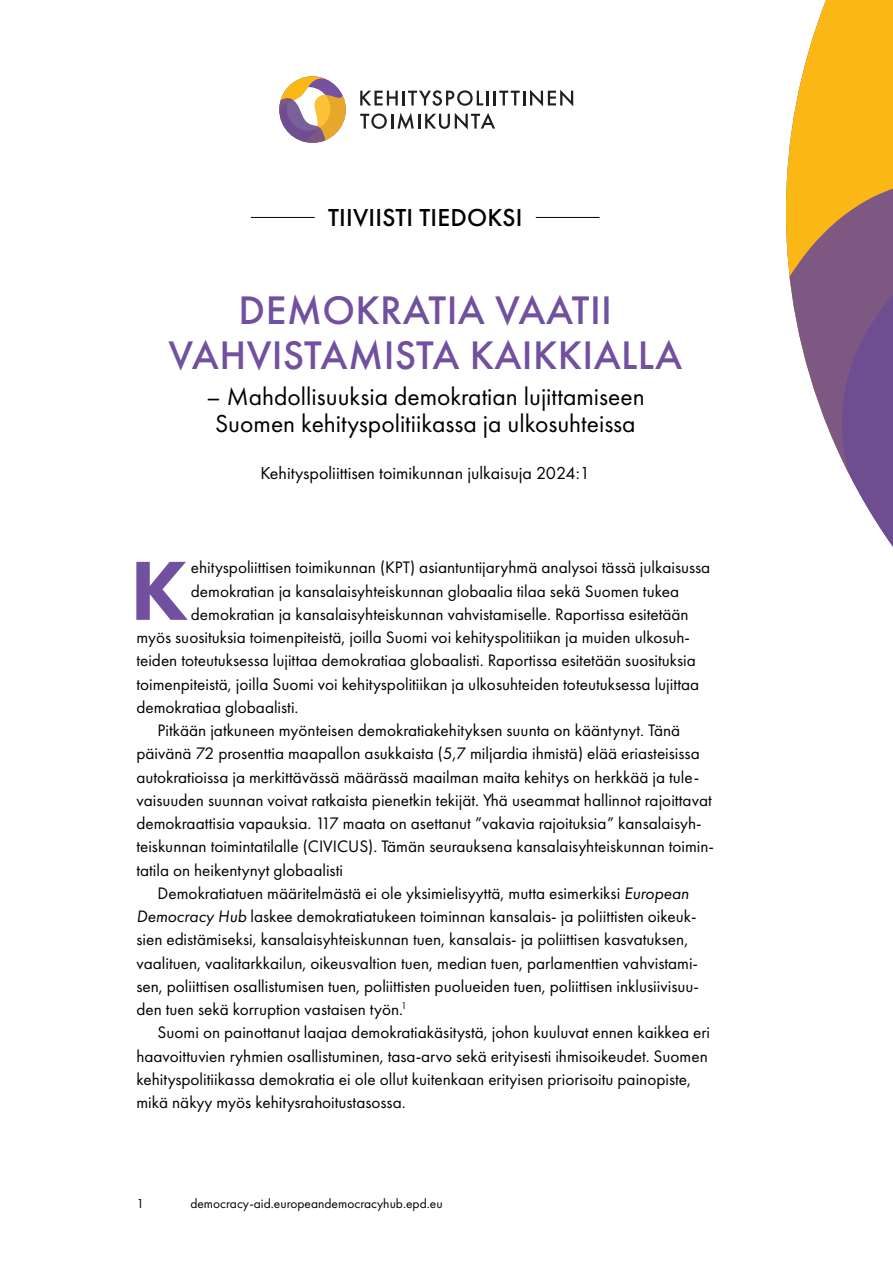
<style>
.page{position:relative;width:893px;height:1263px;background:#fff}
.page>*{position:absolute;margin:0;border:0;box-sizing:border-box;transform-origin:0 0}
.Leipis_Anfangi_P{font:800 87px "Futura PT";color:#71509f}
.Otsikko_H1{font:500 41.4px/45.5px "Futura PT";letter-spacing:.01em;color:#71509f;text-align:center}
.Pääotsikon_alaotsikon_lisä_H1{font:25.5px/27px "Futura PT";color:#000;text-align:center}
.Otsikko_H1-2{font:500 25.5px "Futura PT";letter-spacing:.01em;color:#000}
.Pääotsikon_alaotsikon_lisä_H1-2{font:18px "Futura PT";color:#000}
.Leipis_sisennetty_P{font:17.25px/23.2px "Futura PT";color:#000}
.Leipis_Anfangi_P-2{font:17.25px "Futura PT";color:#000}
.Alaviitteet{font:13.5px "Futura PT";color:#000}
.s1{font-style:italic}
</style>
<div class="page">
<svg style="left:279px;top:76px;width:67px;height:67px"></svg>
<svg style="left:360px;top:91px;width:38px;height:14px"></svg>
<hr style="left:402px;top:91px;width:3px;height:14px;background:#231f20">
<svg style="left:408px;top:90px;width:165px;height:16px"></svg>
<svg style="left:360px;top:113px;width:135px;height:16px"></svg>
<svg style="left:802px;top:0;width:91px;height:74px;background:#fbbf32"></svg>
<svg style="left:786px;top:74px;width:107px;height:473px"></svg>
<hr style="left:251px;top:217px;width:64px;height:1px;background:#000">
<hr style="left:536px;top:217px;width:64px;height:1px;background:#000">
<h1 class="Otsikko_H1-2" style="left:328px;top:202px;width:196px">TIIVIISTI TIEDOKSI</h1>
<h1 class="Otsikko_H1" style="left:169px;top:287px;width:515px">DEMOKRATIA VAATII<br>VAHVISTAMISTA KAIKKIALLA</h1>
<h1 class="Pääotsikon_alaotsikon_lisä_H1" style="left:206px;top:383px;width:440px">– Mahdollisuuksia demokratian lujittamiseen<br>Suomen kehityspolitiikassa ja ulkosuhteissa</h1>
<h1 class="Pääotsikon_alaotsikon_lisä_H1-2" style="left:260px;top:462px;width:331px">Kehityspoliittisen toimikunnan julkaisuja 2024:1</h1>
<p class="Leipis_Anfangi_P" style="left:130px;top:536px;width:60px">K</p>
<p class="Leipis_Anfangi_P-2" style="left:191px;top:557px;width:521px">ehityspoliittisen toimikunnan (KPT) asiantuntijaryhmä analysoi tässä julkaisussa</p>
<p class="Leipis_Anfangi_P-2" style="left:191px;top:581px;width:490px">demokratian ja kansalaisyhteiskunnan globaalia tilaa sekä Suomen tukea</p>
<p class="Leipis_Anfangi_P-2" style="left:191px;top:604px;width:499px">demokratian ja kansalaisyhteiskunnan vahvistamiselle. Raportissa esitetään</p>
<p class="Leipis_Anfangi_P-2" style="left:136px;top:627px;width:555px">myös suosituksia toimenpiteistä, joilla Suomi voi kehityspolitiikan ja muiden ulkosuh-</p>
<p class="Leipis_Anfangi_P-2" style="left:136px;top:650px;width:561px">teiden toteutuksessa lujittaa demokratiaa globaalisti. Raportissa esitetään suosituksia</p>
<p class="Leipis_Anfangi_P-2" style="left:136px;top:674px;width:564px">toimenpiteistä, joilla Suomi voi kehityspolitiikan ja ulkosuhteiden toteutuksessa lujittaa</p>
<p class="Leipis_Anfangi_P-2" style="left:136px;top:697px;width:164px">demokratiaa globaalisti.</p>
<p class="Leipis_sisennetty_P" style="left:136px;top:719px;width:579px;text-indent:21px">Pitkään jatkuneen myönteisen demokratiakehityksen suunta on kääntynyt. Tänä päivänä 72 prosenttia maapallon asukkaista (5,7 miljardia ihmistä) elää eriasteisissa autokratioissa ja merkittävässä määrässä maailman maita kehitys on herkkää ja tule&shy;vaisuuden suunnan voivat ratkaista pienetkin tekijät. Yhä useammat hallinnot rajoittavat demokraattisia vapauksia. 117 maata on asettanut ”vakavia rajoituksia” kansalaisyh&shy;teiskunnan toimintatilalle (CIVICUS). Tämän seurauksena kansalaisyhteiskunnan toimin&shy;tatila on heikentynyt globaalisti</p>
<p class="Leipis_sisennetty_P" style="left:136px;top:881px;width:564px;text-indent:21px">Demokratiatuen määritelmästä ei ole yksimielisyyttä, mutta esimerkiksi <span class="s1">European Democracy Hub</span> laskee demokratiatukeen toiminnan kansalais- ja poliittisten oikeuk&shy;sien edistämiseksi, kansalaisyhteiskunnan tuen, kansalais- ja poliittisen kasvatuksen, vaalituen, vaalitarkkailun, oikeusvaltion tuen, median tuen, parlamenttien vahvistami&shy;sen, poliittisen osallistumisen tuen, poliittisten puolueiden tuen, poliittisen inklusiivisuu&shy;den tuen sekä korruption vastaisen työn.<sup>1</sup></p>
<p class="Leipis_sisennetty_P" style="left:136px;top:1021px;width:575px;text-indent:21px">Suomi on painottanut laajaa demokratiakäsitystä, johon kuuluvat ennen kaikkea eri haavoittuvien ryhmien osallistuminen, tasa-arvo sekä erityisesti ihmisoikeudet. Suomen kehityspolitiikassa demokratia ei ole ollut kuitenkaan erityisen priorisoitu painopiste, mikä näkyy myös kehitysrahoitustasossa.</p>
<p class="Alaviitteet" style="left:136px;top:1195px;width:9px">1</p>
<p class="Alaviitteet" style="left:190px;top:1195px;width:254px">democracy-aid.europeandemocracyhub.epd.eu</p>
</div>
